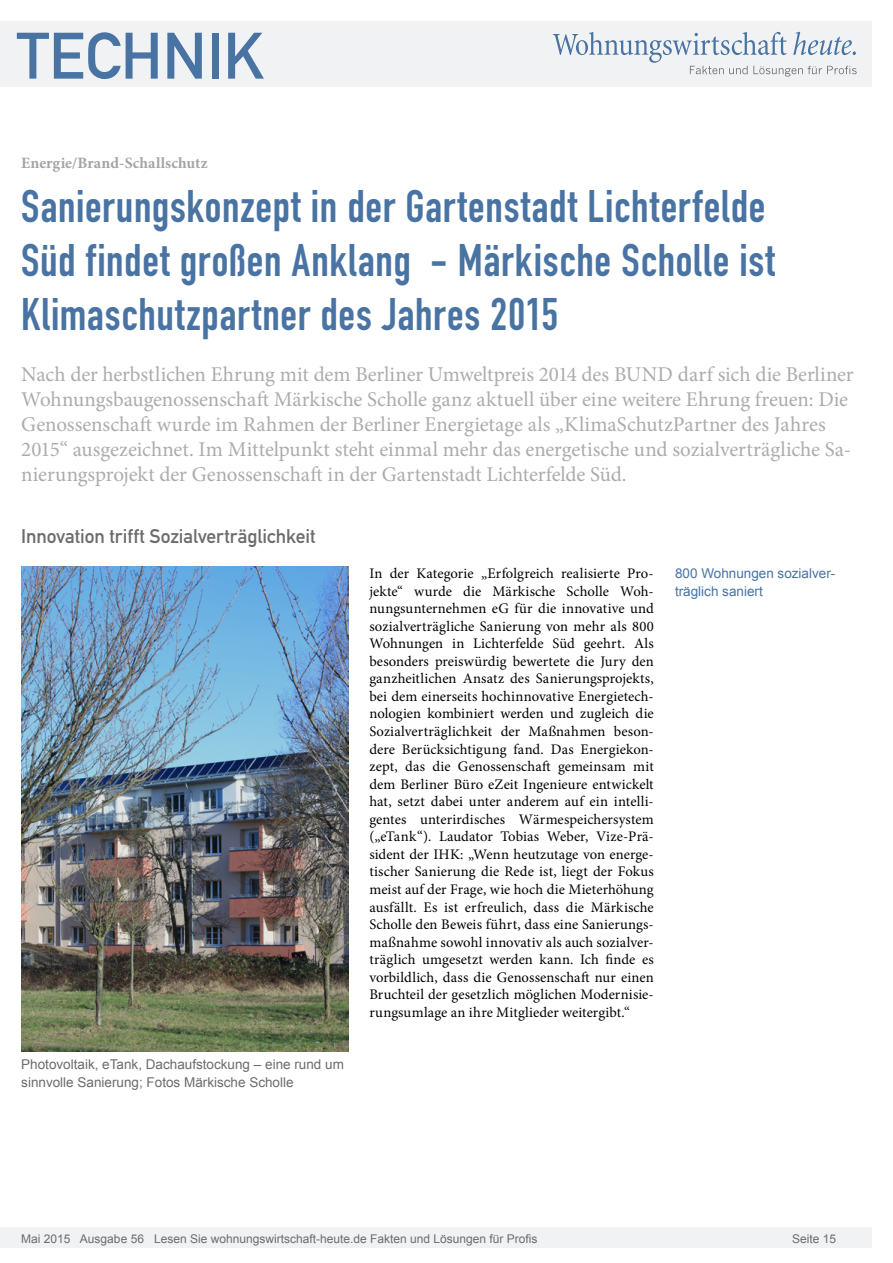
<style>
.page{position:relative;width:893px;height:1263px;background:#fff}
.page>*{position:absolute;margin:0;border:0;box-sizing:border-box;transform-origin:0 0}
.t1{font:64.5px "DIN Mittelschrift";color:#4973a3}
.Überschrift_Groß{font:45px/54px "DIN Engschrift";letter-spacing:.015em;color:#4973a3}
.Anlesetext{font:21px/25.2px "Minion Pro";letter-spacing:-.005em;color:#acacac}
.Überschrift_Grau{font:19.5px "DIN Mittelschrift";letter-spacing:-.005em;color:#6c6c6c}
.Kategorie{font:700 15.75px "Minion Pro";letter-spacing:.005em;color:#a4a4a4}
.Fließtext_erste_Zeil{font:14.7px/17.5px "Minion Pro";letter-spacing:.005em;color:#000;text-align:justify}
.Bildunterschrift{font:13.5px/17.5px "Arial";color:#6c6c6c}
.Info{font:13.5px/17.5px "Arial";color:#4973a3}
.t2{font:12px "Arial";color:#6c6c6c}
</style>
<div class="page">
<div style="left:0;top:1227px;width:872px;height:20px;background:#f1f2f3"></div>
<div style="left:0;top:21px;width:872px;height:66px;background:#f1f2f3"></div>
<svg style="left:553px;top:32px;width:304px;height:45px"></svg>
<img style="left:21px;top:566px;width:327px;height:486px">
<h1 class="t1" style="left:17px;top:18px;width:249px">TECHNIK</h1>
<p class="Kategorie" style="left:21px;top:152px;width:188px">Energie/Brand-Schallschutz</p>
<p class="Überschrift_Groß" style="left:21px;top:180px;width:755px">Sanierungskonzept in der Gartenstadt Lichterfelde<br>Süd findet großen Anklang - Märkische Scholle ist<br>Klimaschutzpartner des Jahres 2015</p>
<p class="Anlesetext" style="left:21px;top:361px;width:834px">Nach der herbstlichen Ehrung mit dem Berliner Umweltpreis 2014 des BUND darf sich die Berliner Wohnungsbaugenossenschaft Märkische Scholle ganz aktuell über eine weitere Ehrung freuen: Die Genossenschaft wurde im Rahmen der Berliner Energietage als „KlimaSchutzPartner des Jahres 2015“ ausgezeichnet. Im Mittelpunkt steht einmal mehr das energetische und sozialverträgliche Sa&shy;nierungsprojekt der Genossenschaft in der Gartenstadt Lichterfelde Süd.</p>
<p class="Überschrift_Grau" style="left:21px;top:525px;width:296px">Innovation trifft Sozialverträglichkeit</p>
<p class="Bildunterschrift" style="left:21px;top:1056px;width:324px">Photovoltaik, eTank, Dachaufstockung – eine rund um sinnvolle Sanierung; Fotos Märkische Scholle</p>
<p class="Fließtext_erste_Zeil" style="left:369px;top:565px;width:286px">In der Kategorie „Erfolgreich realisierte Pro&shy;jekte“ wurde die Märkische Scholle Woh&shy;nungsunternehmen eG für die innovative und sozialverträgliche Sanierung von mehr als 800<br>Wohnungen in Lichterfelde Süd geehrt. Als besonders preiswürdig bewertete die Jury den ganzheitlichen Ansatz des Sanierungsprojekts, bei dem einerseits hochinnovative Energietech&shy;nologien kombiniert werden und zugleich die Sozialverträglichkeit der Maßnahmen beson&shy;dere Berücksichtigung fand. Das Energiekon&shy;zept, das die Genossenschaft gemeinsam mit dem Berliner Büro eZeit Ingenieure entwickelt hat, setzt dabei unter anderem auf ein intelli&shy;gentes unterirdisches Wärmespeichersystem („eTank“). Laudator Tobias Weber, Vize-Prä&shy;sident der IHK: „Wenn heutzutage von energe&shy;tischer Sanierung die Rede ist, liegt der Fokus meist auf der Frage, wie hoch die Mieterhöhung ausfällt. Es ist erfreulich, dass die Märkische Scholle den Beweis führt, dass eine Sanierungs&shy;maßnahme sowohl innovativ als auch sozialver&shy;träglich umgesetzt werden kann. Ich finde es vorbildlich, dass die Genossenschaft nur einen Bruchteil der gesetzlich möglichen Modernisie&shy;rungsumlage an ihre Mitglieder weitergibt.“</p>
<p class="Info" style="left:675px;top:565px;width:162px">800 Wohnungen sozialver&shy;träglich saniert</p>
<p class="t2" style="left:21px;top:1230px;width:518px">Mai 2015 Ausgabe 56 Lesen Sie wohnungswirtschaft-heute.de Fakten und Lösungen für Profis</p>
<p class="t2" style="left:792px;top:1231px;width:46px">Seite 15</p>
</div>
